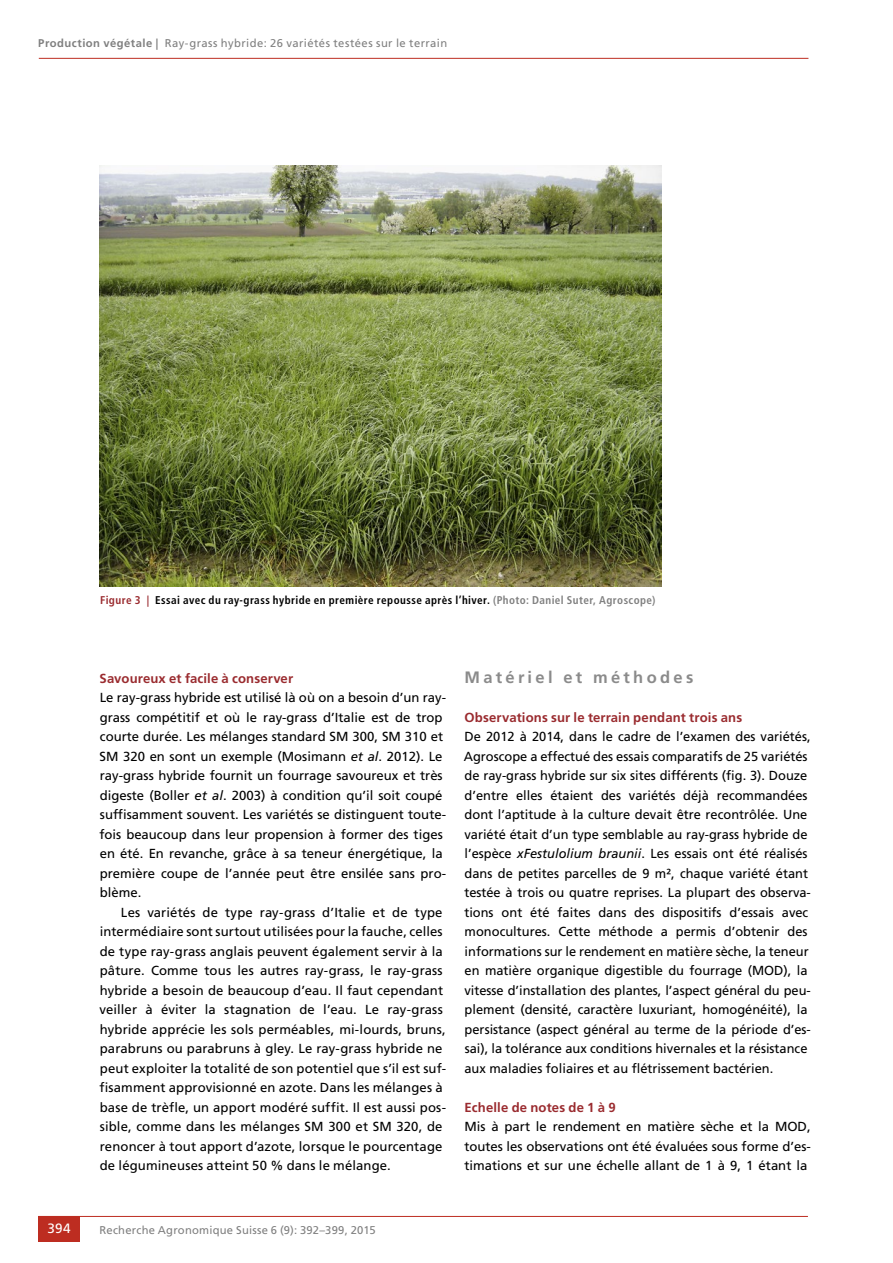
<style>
.page{position:relative;width:893px;height:1263px;background:#fff}
.page>*{position:absolute;margin:0;border:0;box-sizing:border-box;transform-origin:0 0}
.t1{font:700 16.5px "Frutiger LT Std";letter-spacing:.2em;color:#8b8b8b}
.t2{font:13.5px "Frutiger LT Std";color:#fff}
.t3{font:13.2px/19.5px "Frutiger LT Std";color:#000}
.t4{font:700 13.2px "Frutiger LT Std";letter-spacing:.01em;color:#9a2b2f}
.t5{font:11.25px "Frutiger LT Std";letter-spacing:.03em;color:#808080}
.t6{font:700 condensed 11.25px "Frutiger LT Std";letter-spacing:.04em;color:#000}
.s1{font-weight:700}
.s2{color:#9a2b2f}
.s3{color:#808080}
.s4{font-style:italic}
</style>
<div class="page">
<hr style="left:39px;top:58px;width:769px;height:1px;background:#bd2d21">
<hr style="left:38px;top:1216px;width:770px;height:1px;background:#bd2d21">
<div style="left:38px;top:1216px;width:42px;height:26px;background:#bd2d21"></div>
<img style="left:99px;top:165px;width:563px;height:422px">
<p class="t5" style="left:38px;top:36px;width:410px"><span class="s1">Production végétale |</span> Ray-grass hybride: 26 variétés testées sur le terrain</p>
<p class="t6" style="left:100px;top:594px;width:557px"><span class="s2">Figure 3 |</span> Essai avec du ray-grass hybride en première repousse après l’hiver. <span class="s3">(Photo: Daniel Suter, Agroscope)</span></p>
<p class="t4" style="left:100px;top:670px;width:195px">Savoureux et facile à conserver</p>
<p class="t3" style="left:99px;top:688px;width:348px">Le ray-grass hybride est utilisé là où on a besoin d’un ray&shy;grass compétitif et où le ray-grass d’Italie est de trop courte durée. Les mélanges standard SM 300, SM 310 et SM 320 en sont un exemple (Mosimann <span class="s4">et al</span>. 2012). Le ray-grass hybride fournit un fourrage savoureux et très digeste (Boller <span class="s4">et al</span>. 2003) à condition qu’il soit coupé suffisamment souvent. Les variétés se distinguent toute&shy;fois beaucoup dans leur propension à former des tiges en été. En revanche, grâce à sa teneur énergétique, la première coupe de l’année peut être ensilée sans pro&shy;blème.</p>
<p class="t3" style="left:99px;top:902px;width:348px;text-indent:21px">Les variétés de type ray-grass d’Italie et de type intermédiaire sont surtout utilisées pour la fauche, celles de type ray-grass anglais peuvent également servir à la pâture. Comme tous les autres ray-grass, le ray-grass hybride a besoin de beaucoup d’eau. Il faut cependant veiller à éviter la stagnation de l’eau. Le ray-grass hybride apprécie les sols perméables, mi-lourds, bruns, parabruns ou parabruns à gley. Le ray-grass hybride ne peut exploiter la totalité de son potentiel que s’il est suf&shy;fisamment approvisionné en azote. Dans les mélanges à base de trèfle, un apport modéré suffit. Il est aussi pos&shy;sible, comme dans les mélanges SM 300 et SM 320, de renoncer à tout apport d’azote, lorsque le pourcentage de légumineuses atteint 50 % dans le mélange.</p>
<p class="t1" style="left:464px;top:667px;width:231px">Matériel et méthodes</p>
<p class="t4" style="left:464px;top:709px;width:279px">Observations sur le terrain pendant trois ans</p>
<p class="t3" style="left:464px;top:727px;width:349px">De 2012 à 2014, dans le cadre de l’examen des variétés, Agroscope a effectué des essais comparatifs de 25 variétés de ray-grass hybride sur six sites différents (fig. 3). Douze d’entre elles étaient des variétés déjà recommandées dont l’aptitude à la culture devait être recontrôlée. Une variété était d’un type semblable au ray-grass hybride de l’espèce <span class="s4">xFestulolium braunii</span>. Les essais ont été réalisés dans de petites parcelles de 9 m², chaque variété étant testée à trois ou quatre reprises. La plupart des observa&shy;tions ont été faites dans des dispositifs d’essais avec monocultures. Cette méthode a permis d’obtenir des informations sur le rendement en matière sèche, la teneur en matière organique digestible du fourrage (MOD), la vitesse d’installation des plantes, l’aspect général du peu&shy;plement (densité, caractère luxuriant, homogénéité), la persistance (aspect général au terme de la période d’es&shy;sai), la tolérance aux conditions hivernales et la résistance aux maladies foliaires et au flétrissement bactérien.</p>
<p class="t4" style="left:465px;top:1099px;width:153px">Echelle de notes de 1 à 9</p>
<p class="t3" style="left:464px;top:1117px;width:348px;text-align:justify">Mis à part le rendement en matière sèche et la MOD, toutes les observations ont été évaluées sous forme d’es&shy;timations et sur une échelle allant de 1 à 9, 1 étant la</p>
<p class="t2" style="left:47px;top:1221px;width:25px">394</p>
<p class="t5" style="left:99px;top:1223px;width:278px">Recherche Agronomique Suisse 6 (9): 392–399, 2015</p>
</div>
